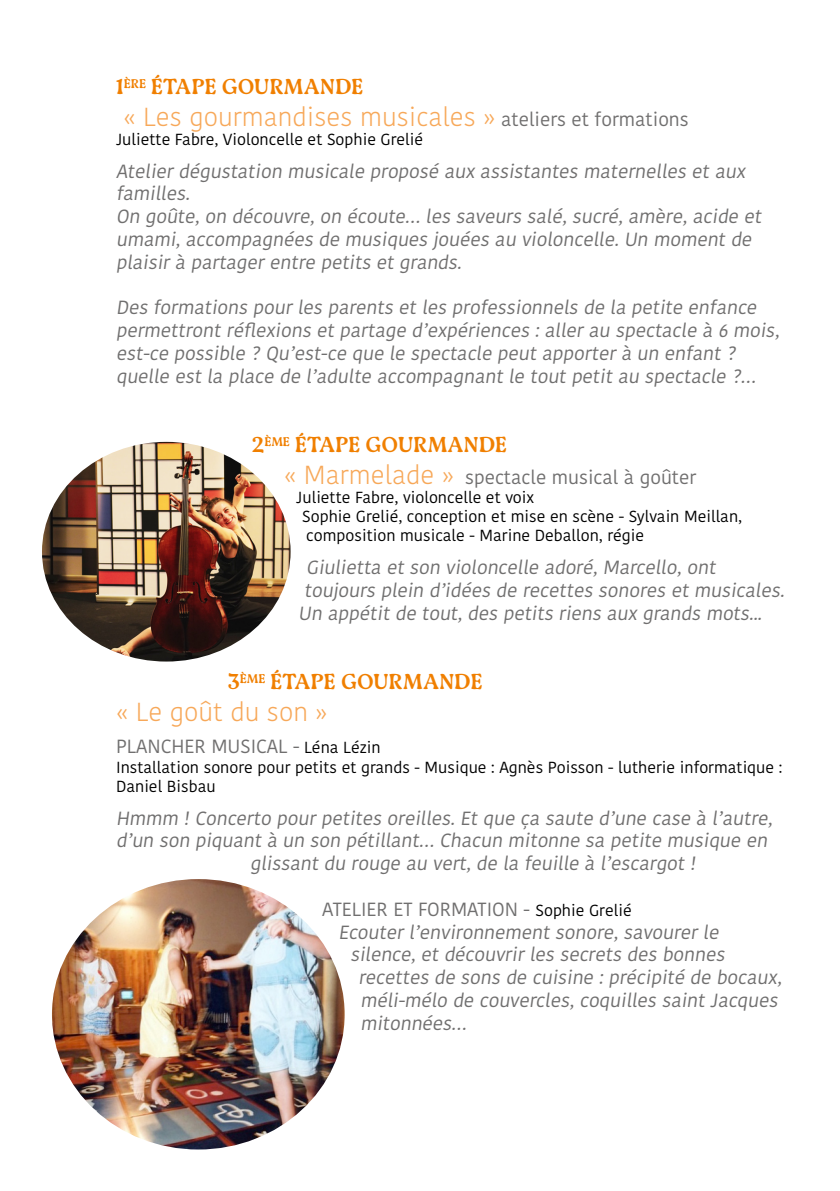
<style>
.page{position:relative;width:840px;height:1191px;background:#fff}
.page>*{position:absolute;margin:0;border:0;box-sizing:border-box;transform-origin:0 0}
.t1{font:300 26px "Kohinoor Bangla";color:#f7a859}
.t2{font:20px "Gaya";letter-spacing:.05em;color:#f07f00}
.t3{font:19px/22.8px "Kohinoor Bangla";color:#706f6f}
.t4{font:16px/19.2px "Kohinoor Bangla";color:#000}
.s1{font-weight:400;font-size:19px;color:#706f6f}
.s2{font-weight:300;font-size:26px;color:#f7a859}
.s3{font-size:16px;color:#000}
</style>
<div class="page">
<img style="left:42px;top:442px;width:248px;height:219px">
<img style="left:52px;top:879px;width:292px;height:270px">
<p class="t2" style="left:116px;top:75px;width:248px">1<sup>ÈRE</sup> ÉTAPE GOURMANDE</p>
<p class="t1" style="left:124px;top:97px;width:566px">« Les gourmandises musicales » <span class="s1">ateliers et formations</span></p>
<p class="t4" style="left:116px;top:129px;width:308px">Juliette Fabre, Violoncelle et Sophie Grelié</p>
<p class="t3" style="left:116px;top:159px;width:634px">Atelier dégustation musicale proposé aux assistantes maternelles et aux familles.</p>
<p class="t3" style="left:116px;top:205px;width:650px">On goûte, on découvre, on écoute… les saveurs salé, sucré, amère, acide et umami, accompagnées de musiques jouées au violoncelle. Un moment de plaisir à partager entre petits et grands.</p>
<p class="t3" style="left:116px;top:296px;width:668px">Des formations pour les parents et les professionnels de la petite enfance permettront réflexions et partage d’expériences : aller au spectacle à 6 mois, est-ce possible ? Qu’est-ce que le spectacle peut apporter à un enfant ? quelle est la place de l’adulte accompagnant le tout petit au spectacle ?…</p>
<p class="t2" style="left:252px;top:433px;width:256px">2<sup>ÈME</sup> ÉTAPE GOURMANDE</p>
<p class="t3" style="left:284px;top:465px;width:413px"><span class="s2">« Marmelade »</span> spectacle musical à goûter</p>
<p class="t4" style="left:296px;top:487px;width:239px">Juliette Fabre, violoncelle et voix</p>
<p class="t4" style="left:302px;top:506px;width:441px">Sophie Grelié, conception et mise en scène - Sylvain Meillan, composition musicale - Marine Deballon, régie</p>
<p class="t3" style="left:306px;top:555px;width:414px">Giulietta et son violoncelle adoré, Marcello, ont</p>
<p class="t3" style="left:304px;top:578px;width:485px">toujours plein d’idées de recettes sonores et musicales.</p>
<p class="t3" style="left:298px;top:601px;width:469px">Un appétit de tout, des petits riens aux grands mots...</p>
<p class="t2" style="left:228px;top:670px;width:255px">3<sup>ÈME</sup> ÉTAPE GOURMANDE</p>
<p class="t1" style="left:116px;top:692px;width:213px">« Le goût du son »</p>
<p class="t3" style="left:116px;top:735px;width:266px">PLANCHER MUSICAL - <span class="s3">Léna Lézin</span></p>
<p class="t4" style="left:116px;top:757px;width:667px">Installation sonore pour petits et grands - Musique : Agnès Poisson - lutherie informatique :<br>Daniel Bisbau</p>
<p class="t3" style="left:116px;top:806px;width:661px">Hmmm ! Concerto pour petites oreilles. Et que ça saute d’une case à l’autre,</p>
<p class="t3" style="left:116px;top:829px;width:656px">d’un son piquant à un son pétillant… Chacun mitonne sa petite musique en</p>
<p class="t3" style="left:250px;top:851px;width:450px">glissant du rouge au vert, de la feuille à l’escargot !</p>
<p class="t3" style="left:322px;top:897px;width:311px">ATELIER ET FORMATION - <span class="s3">Sophie Grelié</span></p>
<p class="t3" style="left:338px;top:920px;width:385px">Ecouter l’environnement sonore, savourer le</p>
<p class="t3" style="left:350px;top:943px;width:380px">silence, et découvrir les secrets des bonnes</p>
<p class="t3" style="left:358px;top:965px;width:428px">recettes de sons de cuisine : précipité de bocaux,</p>
<p class="t3" style="left:360px;top:988px;width:423px">méli-mélo de couvercles, coquilles saint Jacques</p>
<p class="t3" style="left:360px;top:1011px;width:111px">mitonnées…</p>
</div>
